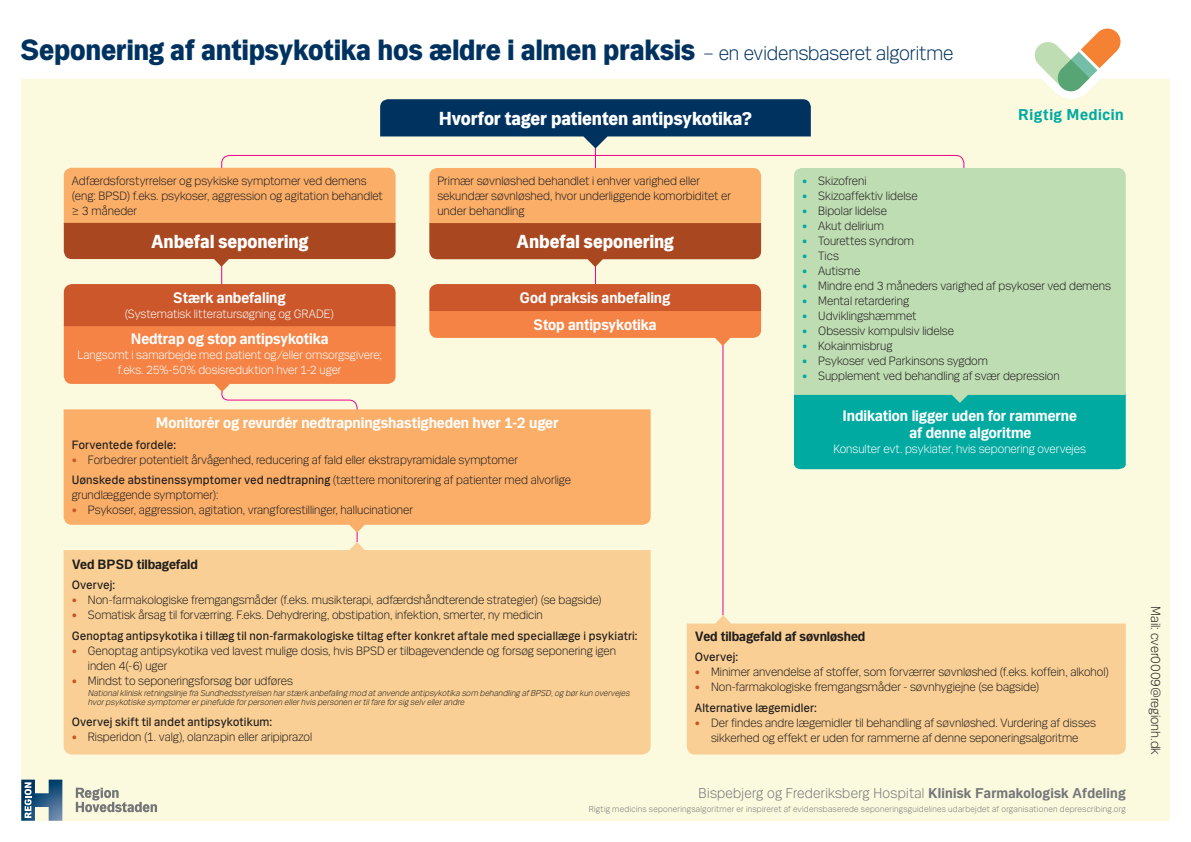
<style>
.page{position:relative;width:1191px;height:842px;background:#fff}
.page>*{position:absolute;margin:0;border:0;box-sizing:border-box;transform-origin:0 0}
.Heading{font:800 31px "Mari";letter-spacing:-.005em;color:#003260}
.Heading-2{font:800 20px "Mari";letter-spacing:-.005em;color:#fff}
.t1{font:700 16.6px "Mari";letter-spacing:.035em;color:#00aaa1}
.Subheading{font:700 16.1px/17px "Mari";letter-spacing:-.005em;color:#fff}
.Bullett_span{font:300 15px "Mari";letter-spacing:.02em;color:#757679}
.t2{font:700 14.2px "Mari";letter-spacing:-.005em;color:#231f20}
.Bullett_span-2{font:300 14px "Mari";color:#231f20}
.text{font:300 12.8px/15px "Mari";color:#231f20}
.text_bullet{font:300 12.8px/15px "Mari";color:#231f20}
.text-2{font:12.8px/20.4px "Mari";letter-spacing:.005em;color:#231f20}
.text-3{font:300 12.8px/15px "Mari";color:#fff;text-align:center}
.t3{font:italic 300 9px/9px "Mari";color:#231f20}
.Bullett_span-3{font:300 9px "Mari";letter-spacing:.03em;color:#757679}
.s1{font-weight:300;font-size:21px}
.s2{font-family:"Montserrat"}
.s3{color:#cb572b}
.s4{font-weight:400}
.s5{color:#00aaa1}
.s6{font-weight:300;color:#cb572b}
.s7{font-weight:300}
.s8{font-weight:700}
</style>
<div class="page">
<div style="left:21px;top:79px;width:1148px;height:742px;background:#fbfade"></div>
<svg style="left:221px;top:155px;width:743px;height:159px"></svg>
<hr style="left:722px;top:340px;width:1px;height:275px;background:#ed028c">
<hr style="left:595px;top:147px;width:1px;height:146px;background:#ed028c">
<svg style="left:76px;top:788px;width:81px;height:24px"></svg>
<svg style="left:21px;top:780px;width:41px;height:41px"></svg>
<svg style="left:380px;top:99px;width:431px;height:49px"></svg>
<svg style="left:64px;top:168px;width:331px;height:99px;background:#dc8e57"></svg>
<svg style="left:429px;top:168px;width:332px;height:99px;background:#dc8e57"></svg>
<div style="left:395px;top:409px;width:255px;height:116px;background:#faae68"></div>
<svg style="left:64px;top:284px;width:331px;height:266px"></svg>
<div style="left:64px;top:550px;width:586px;height:204px;background:#f9cf95"></div>
<svg style="left:716px;top:615px;width:15px;height:8px"></svg>
<div style="left:687px;top:623px;width:438px;height:131px;background:#f9cf95"></div>
<div style="left:794px;top:395px;width:331px;height:74px;background:#00aaa1"></div>
<div style="left:794px;top:168px;width:331px;height:227px;background:#bfddb3"></div>
<svg style="left:1034px;top:28px;width:87px;height:71px"></svg>
<svg style="left:429px;top:284px;width:332px;height:62px;background:#e37f4d"></svg>
<p class="Heading" style="left:21px;top:30px;width:933px">Seponering af antipsykotika hos ældre i almen praksis <span class="s1">– en evidensbaseret algoritme</span></p>
<p class="Heading-2" style="left:439px;top:106px;width:314px">Hvorfor tager patienten antipsykotika?</p>
<p class="t1" style="left:1018px;top:105px;width:107px">Rigtig Medicin</p>
<p class="text" style="left:72px;top:173px;width:312px">Adfærdsforstyrrelser og psykiske symptomer ved demens (eng: BPSD) f.eks. psykoser, aggression og agitation behandlet <span class="s2">≥</span> 3 måneder</p>
<p class="Heading-2" style="left:151px;top:228px;width:159px">Anbefal seponering</p>
<p class="Subheading" style="left:173px;top:289px;width:114px">Stærk anbefaling</p>
<p class="text-3" style="left:125px;top:306px;width:211px">(Systematisk litteratursøgning og GRADE)</p>
<p class="Subheading" style="left:131px;top:331px;width:199px">Nedtrap og stop antipsykotika</p>
<p class="text-3" style="left:78px;top:347px;width:306px">Langsomt i samarbejde med patient og/eller omsorgsgivere; f.eks. 25%-50% dosisreduktion hver 1-2 uger</p>
<p class="text" style="left:437px;top:173px;width:295px">Primær søvnløshed behandlet i enhver varighed eller sekundær søvnløshed, hvor underliggende komorbiditet er under behandling</p>
<p class="Heading-2" style="left:516px;top:228px;width:159px">Anbefal seponering</p>
<p class="Subheading" style="left:519px;top:289px;width:152px">God praksis anbefaling</p>
<p class="Subheading" style="left:533px;top:316px;width:125px">Stop antipsykotika</p>
<p class="Subheading" style="left:156px;top:414px;width:404px">Monitorér og revurdér nedtrapningshastigheden hver 1-2 uger</p>
<p class="text-2" style="left:72px;top:434px;width:106px">Forventede fordele:</p>
<p class="text_bullet" style="left:72px;top:451px;width:448px"><span class="s3">•</span> Forbedrer potentielt årvågenhed, reducering af fald eller ekstrapyramidale symptomer</p>
<p class="text_bullet" style="left:72px;top:472px;width:501px"><span class="s4">Uønskede abstinenssymptomer ved nedtrapning</span> (tættere monitorering af patienter med alvorlige grundlæggende symptomer):</p>
<p class="text_bullet" style="left:72px;top:502px;width:343px"><span class="s3">•</span> Psykoser, aggression, agitation, vrangforestillinger, hallucinationer</p>
<p class="text_bullet" style="left:802px;top:173px;width:66px"><span class="s5">•</span> Skizofreni</p>
<p class="text_bullet" style="left:802px;top:188px;width:117px"><span class="s5">•</span> Skizoaffektiv lidelse</p>
<p class="text_bullet" style="left:802px;top:203px;width:86px"><span class="s5">•</span> Bipolar lidelse</p>
<p class="text_bullet" style="left:802px;top:218px;width:83px"><span class="s5">•</span> Akut delirium</p>
<p class="text_bullet" style="left:802px;top:233px;width:114px"><span class="s5">•</span> Tourettes syndrom</p>
<p class="text_bullet" style="left:802px;top:248px;width:38px"><span class="s5">•</span> Tics</p>
<p class="text_bullet" style="left:802px;top:263px;width:60px"><span class="s5">•</span> Autisme</p>
<p class="text_bullet" style="left:802px;top:278px;width:310px"><span class="s5">•</span> Mindre end 3 måneders varighed af psykoser ved demens</p>
<p class="text_bullet" style="left:802px;top:293px;width:108px"><span class="s5">•</span> Mental retardering</p>
<p class="text_bullet" style="left:802px;top:308px;width:116px"><span class="s5">•</span> Udviklingshæmmet</p>
<p class="text_bullet" style="left:802px;top:323px;width:153px"><span class="s5">•</span> Obsessiv kompulsiv lidelse</p>
<p class="text_bullet" style="left:802px;top:338px;width:92px"><span class="s5">•</span> Kokainmisbrug</p>
<p class="text_bullet" style="left:802px;top:353px;width:187px"><span class="s5">•</span> Psykoser ved Parkinsons sygdom</p>
<p class="text_bullet" style="left:802px;top:368px;width:259px"><span class="s5">•</span> Supplement ved behandling af svær depression</p>
<p class="Subheading" style="left:909px;top:407px;width:169px;text-indent:-67px">Indikation ligger uden for rammerne af denne algoritme</p>
<p class="text-3" style="left:833px;top:441px;width:254px">Konsulter evt. psykiater, hvis seponering overvejes</p>
<p class="t2" style="left:72px;top:556px;width:128px">Ved BPSD tilbagefald</p>
<p class="text-2" style="left:72px;top:574px;width:45px">Overvej:</p>
<p class="text" style="left:72px;top:592px;width:531px"><span class="s3">•</span> Non-farmakologiske fremgangsmåder (f.eks. musikterapi, adfærdshåndterende strategier) (se bagside)</p>
<p class="text-2" style="left:72px;top:604px;width:567px"><span class="s6">•</span> <span class="s7">Somatisk årsag til forværring. F.eks. Dehydrering, obstipation, infektion, smerter, ny medicin<br></span>Genoptag antipsykotika i tillæg til non-farmakologiske tiltag efter konkret aftale med speciallæge i psykiatri:</p>
<p class="text" style="left:88px;top:642px;width:529px;text-indent:-16px"><span class="s3">•</span> Genoptag antipsykotika ved lavest mulige dosis, hvis BPSD er tilbagevendende og forsøg seponering igen inden 4(-6) uger</p>
<p class="text" style="left:72px;top:672px;width:223px"><span class="s3">•</span> Mindst to seponeringsforsøg bør udføres</p>
<p class="t3" style="left:88px;top:689px;width:545px">Nationalklinisk retningslinje fra Sundhedsstyrelsen harstærk anbefaling mod atanvende antipsykotika som behandling afBPSD,og børkun overvejes hvorpsykotiske symptomererpinefulde forpersonen ellerhvis personen ertilfare forsig selv ellerandre</p>
<p class="text-2" style="left:72px;top:711px;width:202px">Overvej skift til andet antipsykotikum:</p>
<p class="text" style="left:72px;top:729px;width:242px"><span class="s3">•</span> Risperidon (1. valg), olanzapin eller aripiprazol</p>
<p class="t2" style="left:695px;top:628px;width:172px">Ved tilbagefald af søvnløshed</p>
<p class="text-2" style="left:695px;top:647px;width:45px">Overvej:</p>
<p class="text" style="left:695px;top:664px;width:415px"><span class="s3">•</span> Minimer anvendelse af stoffer, som forværrer søvnløshed (f.eks. koffein, alkohol)</p>
<p class="text" style="left:695px;top:676px;width:346px;line-height:20.4px"><span class="s3">•</span> Non-farmakologiske fremgangsmåder - søvnhygiejne (se bagside)<br><span class="s4">Alternative lægemidler:</span></p>
<p class="text" style="left:695px;top:715px;width:403px;text-align:center"><span class="s3">•</span> Der findes andre lægemidler til behandling af søvnløshed. Vurdering af disses sikkerhed og effekt er uden for rammerne af denne seponeringsalgoritme</p>
<p class="Bullett_span" style="left:698px;top:783px;width:428px">Bispebjerg og Frederiksberg Hospital <span class="s8">Klinisk Farmakologisk Afdeling</span></p>
<p class="Bullett_span-3" style="left:589px;top:804px;width:538px">Rigtig medicins seponeringsalgoritmer er inspireret af evidensbaserede seponeringsguidelines udarbejdet af organisationen deprescribing.org</p>
<p class="Bullett_span-2" style="left:1164px;top:606px;width:150px;rotate:90deg">Mail: cver0009@regionh.dk</p>
</div>
